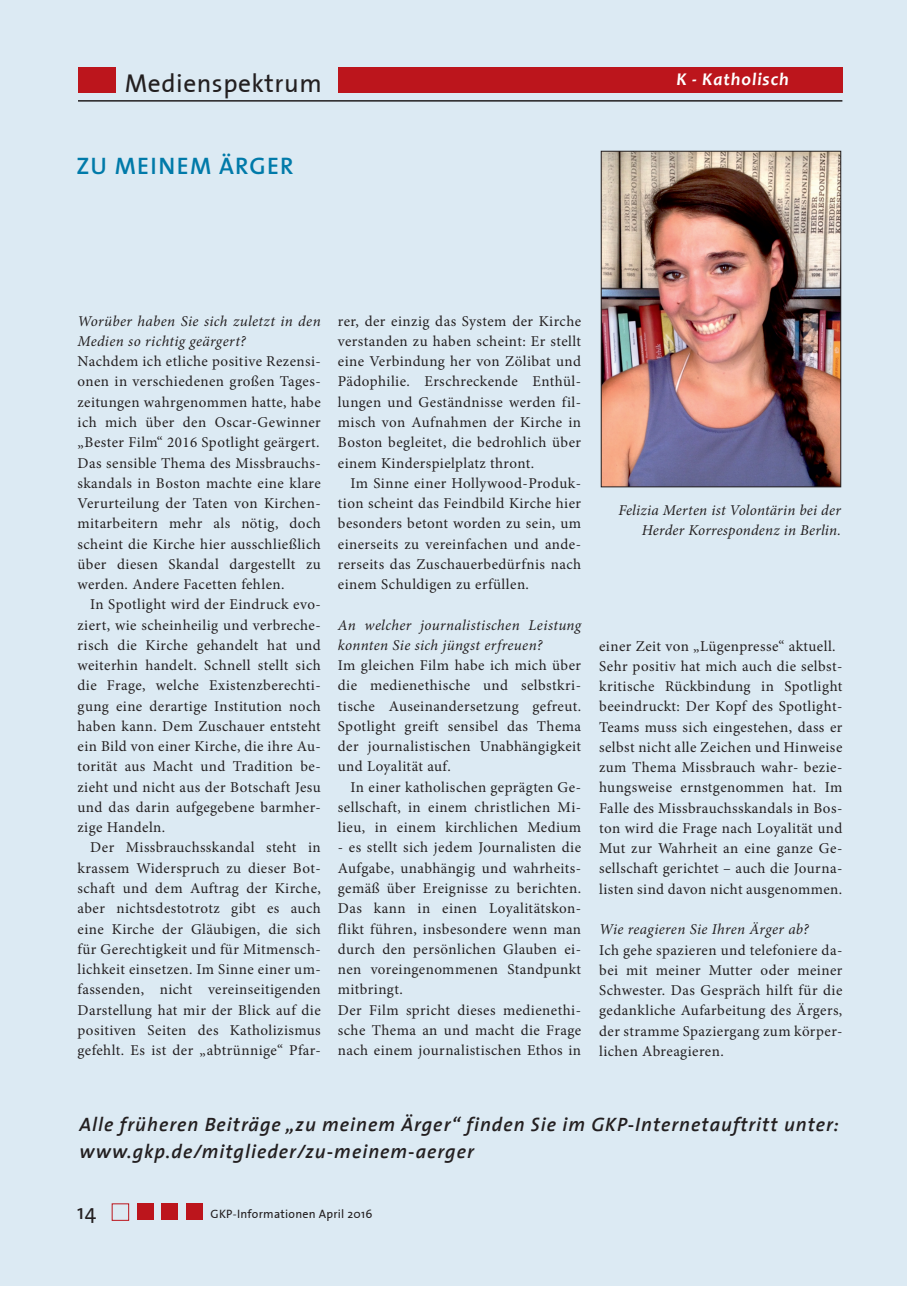
<style>
.page{position:relative;width:919px;height:1289px;background:#fff}
.page>*{position:absolute;margin:0;border:0;box-sizing:border-box;transform-origin:0 0}
.Fließtext{font:25.5px "The Sans Plain";letter-spacing:.02em;color:#231f20}
.t1{font:600 24px "The Sans";letter-spacing:.05em;color:#007aa9}
.t2{font:21px "The Sans Plain";color:#231f20}
.t3{font:italic 600 19.5px "The Sans";letter-spacing:.05em;color:#231f20}
.Hauptüberschrift{font:italic 700 18px "Candara";letter-spacing:.05em;color:#fff}
.t4{font:15px/20.2px "Minion Pro";letter-spacing:.03em;color:#231f20;text-align:justify}
.t5{font:italic 15px/20.2px "Minion Pro";letter-spacing:.02em;color:#231f20}
.t6{font:12px "The Sans Plain";letter-spacing:.02em;color:#231f20}
</style>
<div class="page">
<div style="left:0;top:0;width:906px;height:1285px;background:#dceaf3"></div>
<img style="left:603px;top:153px;width:235px;height:332px">
<div style="left:601px;top:151px;width:239px;height:336px;border:1px solid #231f20"></div>
<div style="left:186px;top:1203px;width:17px;height:16px;background:#bc151c"></div>
<div style="left:137px;top:1203px;width:16px;height:16px;background:#bc151c"></div>
<div style="left:162px;top:1203px;width:16px;height:16px;background:#bc151c"></div>
<div style="left:78px;top:68px;width:764px;height:25px;background:#bc151c"></div>
<hr style="left:78px;top:100px;width:764px;height:2px;background:#231f20">
<div style="left:116px;top:62px;width:222px;height:35px;background:#dceaf3"></div>
<p class="Fließtext" style="left:117px;top:58px;width:299px">Kirche, Religion &amp; Medien</p>
<p class="Hauptüberschrift" style="left:706px;top:68px;width:114px">K - Katholisch</p>
<p class="Fließtext" style="left:125px;top:62px;width:198px">Medienspektrum</p>
<p class="Hauptüberschrift" style="left:676px;top:68px;width:114px">K - Katholisch</p>
<p class="t1" style="left:77px;top:145px;width:218px">ZU MEINEM ÄRGER</p>
<p class="t5" style="left:77px;top:311px;width:245px">Worüber haben Sie sich zuletzt in den<br>Medien so richtig geärgert?</p>
<p class="t4" style="left:77px;top:351px;width:245px">Nachdem ich etliche positive Rezensi&shy;onen in verschiedenen großen Tages&shy;zeitungen wahrgenommen hatte, habe ich mich über den Oscar-Gewinner „Bester Film“ 2016 Spotlight geärgert.</p>
<p class="t4" style="left:77px;top:452px;width:245px">Das sensible Thema des Missbrauchs&shy;skandals in Boston machte eine klare Verurteilung der Taten von Kirchen&shy;mitarbeitern mehr als nötig, doch scheint die Kirche hier ausschließlich über diesen Skandal dargestellt zu werden. Andere Facetten fehlen.</p>
<p class="t4" style="left:77px;top:594px;width:245px;text-indent:13px">In Spotlight wird der Eindruck evo&shy;ziert, wie scheinheilig und verbreche&shy;risch die Kirche gehandelt hat und weiterhin handelt. Schnell stellt sich die Frage, welche Existenzberechti&shy;gung eine derartige Institution noch haben kann. Dem Zuschauer entsteht ein Bild von einer Kirche, die ihre Au&shy;torität aus Macht und Tradition be&shy;zieht und nicht aus der Botschaft Jesu und das darin aufgegebene barmher&shy;zige Handeln.</p>
<p class="t4" style="left:77px;top:837px;width:245px;text-indent:13px">Der Missbrauchsskandal steht in krassem Widerspruch zu dieser Bot&shy;schaft und dem Auftrag der Kirche, aber nichtsdestotrotz gibt es auch eine Kirche der Gläubigen, die sich für Gerechtigkeit und für Mitmensch&shy;lichkeit einsetzen. Im Sinne einer um&shy;fassenden, nicht vereinseitigenden Darstellung hat mir der Blick auf die positiven Seiten des Katholizismus gefehlt. Es ist der „abtrünnige“ Pfar-</p>
<p class="t4" style="left:338px;top:311px;width:245px">rer, der einzig das System der Kirche verstanden zu haben scheint: Er stellt eine Verbindung her von Zölibat und Pädophilie. Erschreckende Enthül&shy;lungen und Geständnisse werden fil&shy;misch von Aufnahmen der Kirche in Boston begleitet, die bedrohlich über einem Kinderspielplatz thront.</p>
<p class="t4" style="left:338px;top:473px;width:245px;text-indent:13px">Im Sinne einer Hollywood-Produk&shy;tion scheint das Feindbild Kirche hier besonders betont worden zu sein, um einerseits zu vereinfachen und ande&shy;rerseits das Zuschauerbedürfnis nach einem Schuldigen zu erfüllen.</p>
<p class="t5" style="left:338px;top:614px;width:245px">An welcher journalistischen Leistung konnten Sie sich jüngst erfreuen?</p>
<p class="t4" style="left:338px;top:655px;width:245px">Im gleichen Film habe ich mich über die medienethische und selbstkri&shy;tische Auseinandersetzung gefreut.<br>Spotlight greift sensibel das Thema der journalistischen Unabhängigkeit und Loyalität auf.</p>
<p class="t4" style="left:338px;top:776px;width:245px;text-indent:13px">In einer katholischen geprägten Ge&shy;sellschaft, in einem christlichen Mi&shy;lieu, in einem kirchlichen Medium</p>
<p class="t4" style="left:338px;top:837px;width:245px">- es stellt sich jedem Journalisten die Aufgabe, unabhängig und wahrheits&shy;gemäß über Ereignisse zu berichten.<br>Das kann in einen Loyalitätskon&shy;flikt führen, insbesondere wenn man durch den persönlichen Glauben ei&shy;nen voreingenommenen Standpunkt mitbringt.</p>
<p class="t4" style="left:338px;top:999px;width:245px">Der Film spricht dieses medienethi&shy;sche Thema an und macht die Frage nach einem journalistischen Ethos in</p>
<p class="t5" style="left:618px;top:500px;width:224px;text-align:right">Felizia Merten ist Volontärin bei der<br>Herder Korrespondenz in Berlin.</p>
<p class="t4" style="left:599px;top:635px;width:238px">einer Zeit von „Lügenpresse“ aktuell.</p>
<p class="t4" style="left:599px;top:656px;width:245px">Sehr positiv hat mich auch die selbst&shy;kritische Rückbindung in Spotlight beeindruckt: Der Kopf des Spotlight-Teams muss sich eingestehen, dass er selbst nicht alle Zeichen und Hinweise zum Thema Missbrauch wahr- bezie&shy;hungsweise ernstgenommen hat. Im Falle des Missbrauchsskandals in Bos&shy;ton wird die Frage nach Loyalität und Mut zur Wahrheit an eine ganze Ge&shy;sellschaft gerichtet – auch die Journa&shy;listen sind davon nicht ausgenommen.</p>
<p class="t5" style="left:599px;top:919px;width:211px">Wie reagieren Sie Ihren Ärger ab?</p>
<p class="t4" style="left:599px;top:939px;width:245px">Ich gehe spazieren und telefoniere da&shy;bei mit meiner Mutter oder meiner Schwester. Das Gespräch hilft für die gedankliche Aufarbeitung des Ärgers, der stramme Spaziergang zum körper&shy;lichen Abreagieren.</p>
<p class="t3" style="left:79px;top:1107px;width:760px">Alle früheren Beiträge „zu meinem Ärger“ finden Sie im GKP-Internetauftritt unter:</p>
<p class="t3" style="left:79px;top:1134px;width:396px">www.gkp.de/mitglieder/zu-meinem-aerger</p>
<p class="t2" style="left:77px;top:1194px;width:20px">14</p>
<p class="t6" style="left:210px;top:1204px;width:163px">GKP-Informationen April 2016</p>
<p class="t6" style="left:213px;top:1205px;width:163px">GKP-Informationen April 2016</p>
</div>
